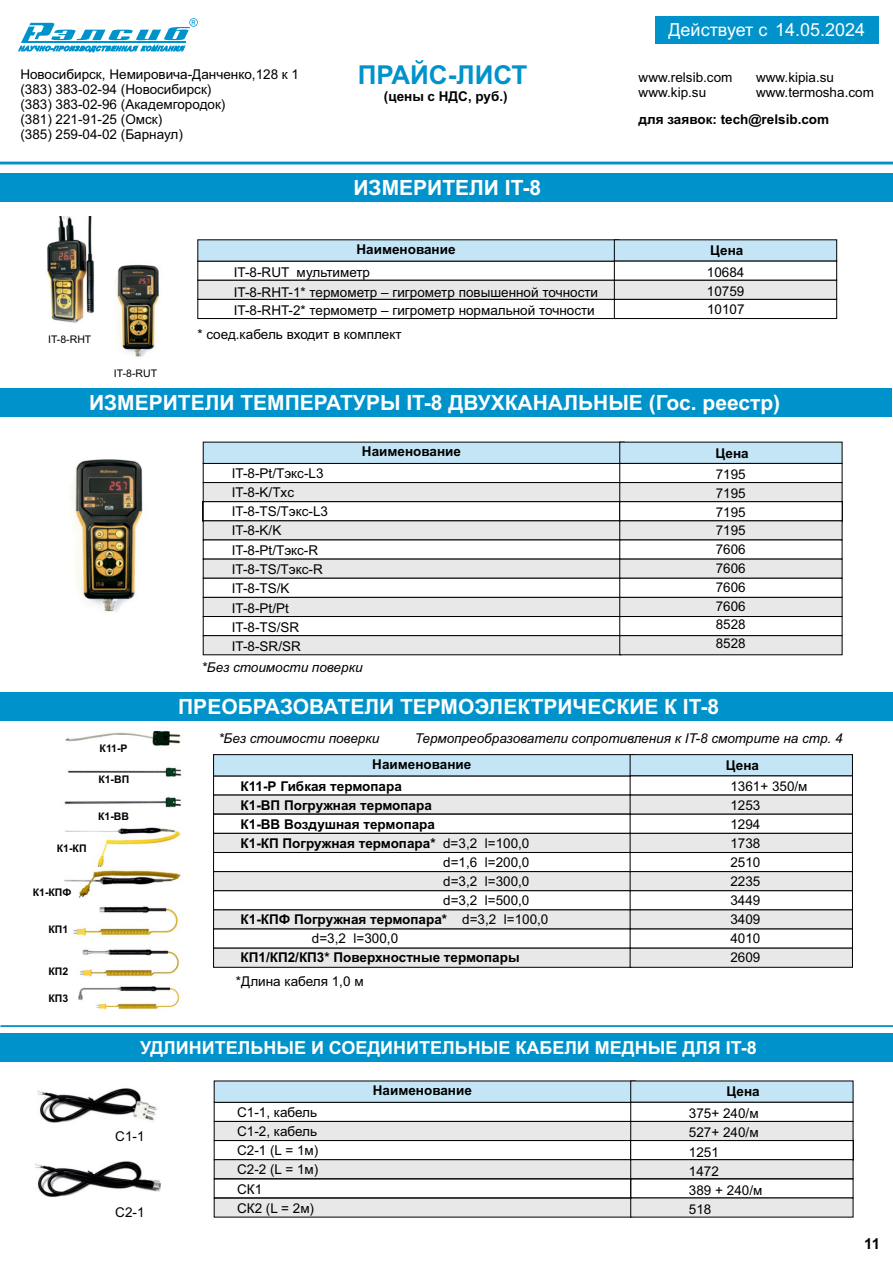
<style>
.page{position:relative;width:893px;height:1263px;background:#fff}
.page>*{position:absolute;margin:0;border:0;box-sizing:border-box;transform-origin:0 0}
.t1{font:700 26.1px "Arial";color:#0093cb}
.t2{font:700 21px "Arial";color:#fff}
.t3{font:700 18px "Arial";color:#fff}
.t4{font:18px "Arial";color:#fff}
.t5{font:700 15px "Arial";color:#000}
.t6{font:13.5px/19px "Arial";color:#000}
.t7{font:700 13.5px "Arial";color:#000}
.t8{font:italic 13.5px "Arial";color:#000}
.t9{font:700 10.5px "Arial";color:#000}
.t10{font:10.5px "Arial";color:#000}
.s1{font-weight:400}
</style>
<div class="page">
<svg style="left:18px;top:18px;width:180px;height:34px"></svg>
<svg style="left:202px;top:441px;width:641px;height:215px"></svg>
<img style="left:71px;top:459px;width:72px;height:153px">
<div style="left:0;top:388px;width:892px;height:28px;background:#0093cb"></div>
<svg style="left:197px;top:239px;width:640px;height:80px"></svg>
<div style="left:0;top:173px;width:893px;height:29px;background:#0093cb"></div>
<img style="left:47px;top:216px;width:48px;height:107px">
<img style="left:116px;top:264px;width:43px;height:93px">
<hr style="left:0;top:162px;width:893px;height:2px;background:#0093cb">
<div style="left:0;top:693px;width:893px;height:28px;background:#0093cb"></div>
<svg style="left:213px;top:754px;width:640px;height:214px"></svg>
<img style="left:65px;top:730px;width:116px;height:16px">
<img style="left:67px;top:767px;width:115px;height:10px">
<img style="left:64px;top:797px;width:118px;height:11px">
<img style="left:65px;top:827px;width:117px;height:40px">
<img style="left:64px;top:870px;width:117px;height:28px">
<img style="left:73px;top:906px;width:106px;height:71px">
<div style="left:0;top:1033px;width:893px;height:28px;background:#0093cb"></div>
<hr style="left:0;top:1025px;width:893px;height:2px;background:#0093cb">
<svg style="left:213px;top:1080px;width:641px;height:100px"></svg>
<div style="left:630px;top:1178px;width:223px;height:20px;border:1px solid #000"></div>
<svg style="left:213px;top:1197px;width:641px;height:21px;background:#d2d1d1"></svg>
<img style="left:37px;top:1088px;width:120px;height:35px">
<img style="left:35px;top:1161px;width:126px;height:37px">
<div style="left:214px;top:1178px;width:417px;height:20px;border:1px solid #000"></div>
<div style="left:655px;top:16px;width:224px;height:27px;background:#0093cb"></div>
<img style="left:78px;top:986px;width:102px;height:24px">
<p class="t6" style="left:20px;top:67px;width:280px;line-height:15.1px">Новосибирск, Немировича-Данченко,128 к 1 (383) 383-02-94 (Новосибирск)<br>(383) 383-02-96 (Академгородок)<br>(381) 221-91-25 (Омск)<br>(385) 259-04-02 (Барнаул)</p>
<h1 class="t1" style="left:358px;top:65px;width:171px">ПРАЙС-ЛИСТ</h1>
<p class="t7" style="left:384px;top:91px;width:125px">(цены с НДС, руб.)</p>
<h2 class="t2" style="left:353px;top:180px;width:189px">ИЗМЕРИТЕЛИ IT-8</h2>
<h3 class="t4" style="left:668px;top:23px;width:198px">Действует с 14.05.2024</h3>
<p class="t6" style="left:639px;top:71px;width:95px;line-height:15.1px">www.relsib.com www.kip.su</p>
<p class="t6" style="left:756px;top:71px;width:119px;line-height:15.1px">www.kipia.su www.termosha.com</p>
<p class="t7" style="left:639px;top:115px;width:192px">для заявок: tech@relsib.com</p>
<p class="t7" style="left:357px;top:244px;width:101px">Наименование</p>
<p class="t7" style="left:710px;top:245px;width:35px">Цена</p>
<p class="t10" style="left:48px;top:335px;width:45px">IT-8-RHT</p>
<p class="t10" style="left:114px;top:369px;width:45px">IT-8-RUT</p>
<p class="t6" style="left:234px;top:265px;width:366px">IT-8-RUT мультиметр<br>IT-8-RHT-1* термометр – гигрометр повышенной точности<br>IT-8-RHT-2* термометр – гигрометр нормальной точности</p>
<p class="t6" style="left:707px;top:263px;width:39px;line-height:19.5px">10684<br>10759</p>
<p class="t6" style="left:197px;top:325px;width:206px">* соед.кабель входит в комплект</p>
<p class="t6" style="left:707px;top:301px;width:39px">10107</p>
<h2 class="t2" style="left:89px;top:395px;width:693px">ИЗМЕРИТЕЛИ ТЕМПЕРАТУРЫ IT-8 ДВУХКАНАЛЬНЫЕ (Гос. реестр)</h2>
<p class="t7" style="left:362px;top:447px;width:101px">Наименование</p>
<p class="t7" style="left:716px;top:448px;width:35px">Цена</p>
<p class="t6" style="left:232px;top:464px;width:98px">IT-8-Pt/Tэкс-L3<br>IT-8-K/Tхc<br>IT-8-TS/Tэкс-L3<br>IT-8-K/K<br>IT-8-Pt/Tэкc-R<br>IT-8-TS/Tэкс-R<br>IT-8-TS/K<br>IT-8-Pt/Pt<br>IT-8-TS/SR<br>IT-8-SR/SR</p>
<p class="t6" style="left:716px;top:466px;width:31px;text-align:justify">7195<br>7195<br>7195<br>7195<br>7606<br>7606<br>7606<br>7606<br>8528<br>8528</p>
<p class="t8" style="left:202px;top:662px;width:162px">*Без стоимости поверки</p>
<p class="t9" style="left:57px;top:844px;width:31px">К1-КП</p>
<p class="t9" style="left:33px;top:888px;width:40px">К1-КПФ</p>
<p class="t9" style="left:48px;top:926px;width:21px">КП1</p>
<p class="t9" style="left:100px;top:744px;width:30px">К11-Р</p>
<p class="t9" style="left:98px;top:775px;width:32px">К1-ВП</p>
<p class="t9" style="left:98px;top:813px;width:32px">К1-ВВ</p>
<p class="t9" style="left:48px;top:967px;width:21px">КП2</p>
<p class="t9" style="left:48px;top:994px;width:21px">КП3</p>
<h2 class="t2" style="left:178px;top:699px;width:542px">ПРЕОБРАЗОВАТЕЛИ ТЕРМОЭЛЕКТРИЧЕСКИЕ К IT-8</h2>
<p class="t8" style="left:218px;top:733px;width:162px">*Без стоимости поверки</p>
<p class="t8" style="left:415px;top:733px;width:429px">Термопреобразователи сопротивления к IT-8 смотрите на стр. 4</p>
<p class="t7" style="left:372px;top:759px;width:101px">Наименование</p>
<p class="t7" style="left:726px;top:760px;width:35px">Цена</p>
<p class="t7" style="left:241px;top:781px;width:163px">К11-Р Гибкая термопара</p>
<p class="t7" style="left:241px;top:800px;width:193px">К1-ВП Погружная термопара</p>
<p class="t7" style="left:241px;top:819px;width:196px">К1-ВВ Воздушная термопара</p>
<p class="t7" style="left:241px;top:838px;width:290px">К1-КП Погружная термопара* <span class="s1">d=3,2 l=100,0</span></p>
<p class="t6" style="left:443px;top:854px;width:88px">d=1,6 l=200,0</p>
<p class="t6" style="left:443px;top:873px;width:88px">d=3,2 l=300,0</p>
<p class="t6" style="left:443px;top:892px;width:88px">d=3,2 l=500,0</p>
<p class="t7" style="left:241px;top:914px;width:309px">К1-КПФ Погружная термопара* <span class="s1">d=3,2 l=100,0</span></p>
<p class="t6" style="left:312px;top:930px;width:88px">d=3,2 l=300,0</p>
<p class="t7" style="left:241px;top:952px;width:280px">КП1/КП2/КП3* Поверхностные термопары</p>
<p class="t6" style="left:730px;top:778px;width:79px">1361+ 350/м<br>1253<br>1294<br>1738<br>2510<br>2235<br>3449<br>3409<br>4010<br>2609</p>
<p class="t6" style="left:236px;top:973px;width:129px">*Длина кабеля 1,0 м</p>
<h3 class="t3" style="left:140px;top:1041px;width:618px">УДЛИНИТЕЛЬНЫЕ И СОЕДИНИТЕЛЬНЫЕ КАБЕЛИ МЕДНЫЕ ДЛЯ IT-8</h3>
<p class="t7" style="left:373px;top:1085px;width:101px">Наименование</p>
<p class="t7" style="left:726px;top:1086px;width:35px">Цена</p>
<p class="t6" style="left:237px;top:1103px;width:83px">С1-1, кабель<br>С1-2, кабель<br>С2-1 (L = 1м)<br>С2-2 (L = 1м)<br>СК1<br>СК2 (L = 2м)</p>
<p class="t6" style="left:689px;top:1105px;width:75px">375+ 240/м<br>527+ 240/м<br>1251<br>1472<br>389 + 240/м<br>518</p>
<p class="t6" style="left:115px;top:1127px;width:31px">С1-1</p>
<p class="t6" style="left:115px;top:1204px;width:31px">С2-1</p>
<p class="t5" style="left:864px;top:1238px;width:17px">11</p>
</div>
